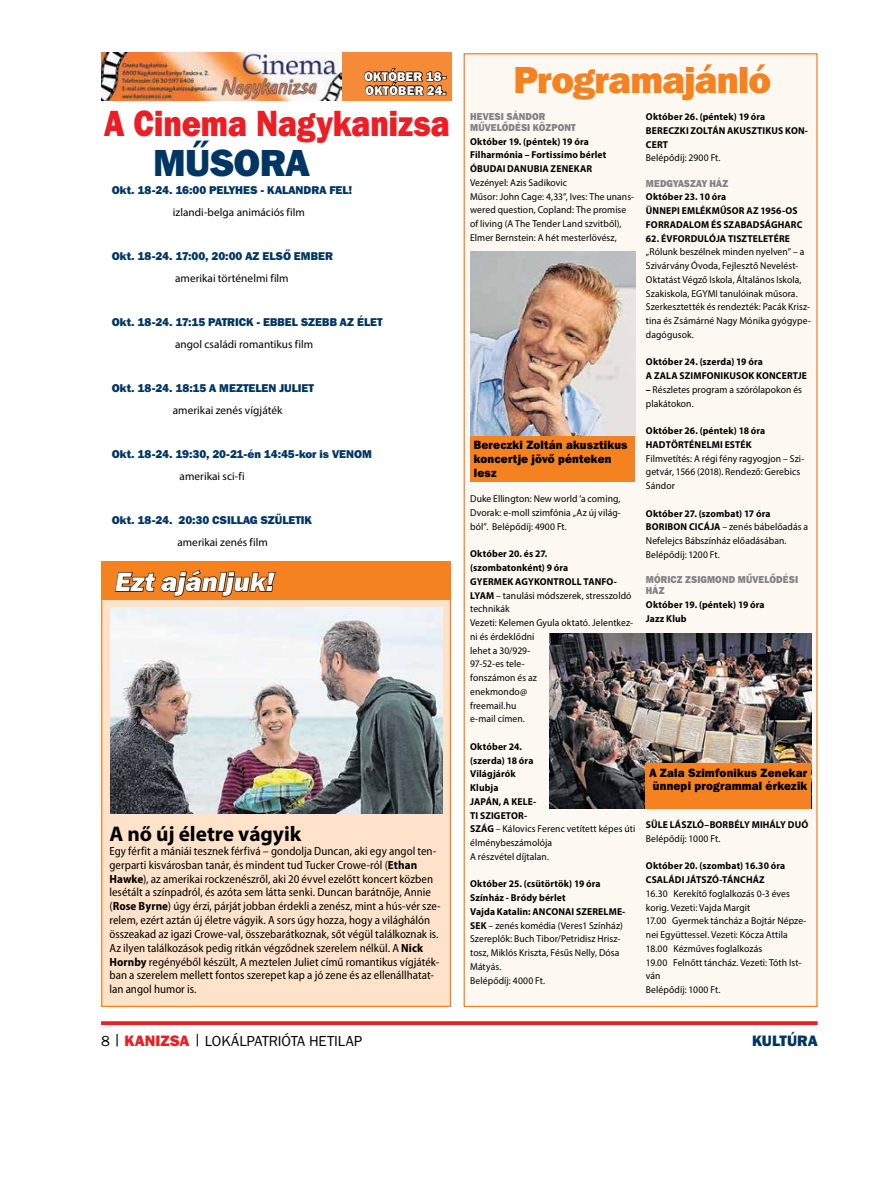
<style>
.page{position:relative;width:885px;height:1191px;background:#fff}
.page>*{position:absolute;margin:0;border:0;box-sizing:border-box;transform-origin:0 0}
.t1{font:37.5px "Franklin Gothic Hv PFL";letter-spacing:-.02em;color:#f58220}
.t2{font:37.5px "Franklin Gothic Hv PFL";letter-spacing:-.01em;color:#003663}
.t3{font:36.25px "Franklin Gothic Hv PFL";color:#ed1d24;scale:.86 1}
.t4{font:italic 27.5px "Franklin Gothic Hv PFL";color:#fff}
.t5{font:700 21.25px "Myriad Pro";letter-spacing:-.005em;color:#000}
.t6{font:15px "Franklin Gothic PFL";letter-spacing:-.01em;color:#000}
.t7{font:15px "Franklin Gothic Hv PFL";letter-spacing:.005em;color:#003663}
.t8{font:12.5px/13.9px "Franklin Gothic Hv PFL";letter-spacing:.015em;color:#fff}
.t9{font:semi-condensed 11.88px/13.9px "Myriad Pro";letter-spacing:.005em;color:#000}
.t10{font:11.88px/13.8px "Franklin Gothic Hv PFL";letter-spacing:.01em;color:#000;scale:.96 1}
.t11{font:11.25px/22px "Franklin Gothic Hv PFL";letter-spacing:-.005em;color:#003663}
.t12{font:11.25px/22px "Myriad Pro";letter-spacing:.005em;color:#000}
.t13{font:10px/13.8px "Myriad Pro";letter-spacing:.01em;color:#000;scale:.96 1}
.t14{font:700 10px/13.8px "Myriad Pro";letter-spacing:.015em;color:#000;scale:.96 1}
.t15{font:10px/11.2px "Franklin Gothic Hv PFL";letter-spacing:.01em;color:#808285;scale:.93 1}
.s1{font-family:"Franklin Gothic Hv PFL";color:#003663}
.s2{font-family:"Myriad Pro";color:#000}
.s3{font-weight:700}
.s4{font-weight:400}
.s5{font-family:"Franklin Gothic Hv PFL";font-weight:400;color:#808285}
.s6{font-family:"Franklin Gothic Hv PFL";color:#ed1d24}
</style>
<div class="page">
<svg style="left:101px;top:1021px;width:716px;height:4px;background:#ee2a31"></svg>
<div style="left:463px;top:53px;width:354px;height:954px;background:#fdf8f1"></div>
<div style="left:101px;top:53px;width:350px;height:48px;background:#f58a39"></div>
<img style="left:101px;top:53px;width:240px;height:48px">
<svg style="left:364px;top:68px;width:82px;height:28px"></svg>
<div style="left:102px;top:562px;width:348px;height:444px;background:#fee2c9"></div>
<div style="left:101px;top:561px;width:350px;height:38px;background:#f58220"></div>
<svg style="left:115px;top:569px;width:161px;height:28px"></svg>
<img style="left:110px;top:607px;width:332px;height:206px">
<img style="left:470px;top:251px;width:165px;height:185px">
<img style="left:548px;top:634px;width:262px;height:174px">
<div style="left:470px;top:436px;width:165px;height:46px;background:#f58220"></div>
<div style="left:645px;top:763px;width:165px;height:46px;background:#f58220"></div>
<p class="t8" style="left:364px;top:69px;width:84px">október 18- október 24.</p>
<p class="t3" style="left:105px;top:100px;width:402px">A Cinema Nagykanizsa</p>
<p class="t2" style="left:119px;top:139px;width:191px">m űsora</p>
<p class="t12" style="left:173px;top:179px;width:181px;text-indent:62px"><span class="s1">HES - KALANDRA FEL! </span>izlandi-belga animációs film</p>
<p class="t11" style="left:175px;top:245px;width:151px;text-indent:-63px">Okt. 18-24. 17:00, 20:00 AZ ELSŐ EMBER <span class="s2">amerikai történelmi film</span></p>
<p class="t11" style="left:175px;top:311px;width:189px;text-indent:-63px">Okt. 18-24. 17:15 PATRICK - EBBEL SZEBB AZ ÉLET <span class="s2">angol családi romantikus film</span></p>
<p class="t11" style="left:112px;top:377px;width:139px">Okt. 18-24. 18:15 A MEZTELE</p>
<p class="t11" style="left:112px;top:179px;width:105px">Okt. 18-24. 16:00 PELY</p>
<p class="t12" style="left:173px;top:377px;width:136px;text-indent:96px"><span class="s1">N JULIET </span>amerikai zenés vígjáték</p>
<p class="t11" style="left:179px;top:443px;width:194px;text-indent:-68px">Okt. 18-24. 19:30, 20-21-én 14:45-kor is VENOM <span class="s2">amerikai sci-fi</span></p>
<p class="t11" style="left:177px;top:508px;width:136px;text-indent:-66px">Okt. 18-24. 20:30 CSILLAG SZÜLETIK <span class="s2">amerikai zenés film</span></p>
<p class="t4" style="left:115px;top:566px;width:161px">Ezt ajánljuk!</p>
<p class="t5" style="left:109px;top:820px;width:193px">A nő új életre vágyik</p>
<p class="t9" style="left:109px;top:844px;width:332px">Egy férfit a mániái tesznek férfivá – gondolja Duncan, aki egy angol ten&shy;gerparti kisvárosban tanár, és mindent tud Tucker Crowe-ról (<span class="s3">Ethan Hawke</span>), az amerikai rockzenészről, aki 20 évvel ezelőtt koncert közben lesétált a színpadról, és azóta sem látta senki. Duncan barátnője, Annie (<span class="s3">Rose Byrne</span>) úgy érzi, párját jobban érdekli a zenész, mint a hús-vér sze&shy;relem, ezért aztán új életre vágyik. A sors úgy hozza, hogy a világhálón összeakad az igazi Crowe-val, összebarátkoznak, sőt végül találkoznak is.<br>Az ilyen találkozások pedig ritkán végződnek szerelem nélkül. A <span class="s3">Nick Hornby</span> regényéből készült, A meztelen Juliet című romantikus vígjáték&shy;ban a szerelem mellett fontos szerepet kap a jó zene és az ellenállhatat&shy;lan angol humor is.</p>
<p class="t1" style="left:513px;top:56px;width:259px">Programajánló</p>
<p class="t15" style="left:470px;top:110px;width:115px">Hevesi Sándor<br>Művelődési Központ</p>
<p class="t13" style="left:470px;top:134px;width:172px"><span class="s3">Október 19. (péntek) 19 óra Filharmónia – Fortissimo bérlet ÓBUDAI DANUBIA ZENEKAR<br></span>Vezényel: Azis Sadikovic<br>Műsor: John Cage: 4,33”, Ives: The unans&shy;wered question, Copland: The promise of living (A The Tender Land szvitből), Elmer Bernstein: A hét mesterlövész,</p>
<p class="t10" style="left:473px;top:438px;width:161px">Bereczki Zoltán akusztikus koncertje jövő pénteken lesz</p>
<p class="t13" style="left:470px;top:492px;width:158px;text-align:justify">Duke Ellington: New world ’a coming, Dvorak: e-moll szimfónia „Az új világ&shy;ból”. Belépődíj: 4900 Ft.</p>
<p class="t13" style="left:470px;top:547px;width:171px"><span class="s3">Október 20. és 27.<br>(szombatonként) 9 óra<br>GYERMEK AGYKONTROLL TANFO-<br>LYAM</span> – tanulási módszerek, stresszoldó technikák<br>Vezeti: Kelemen Gyula oktató. Jelentkez&shy;ni és érdeklődni<br>lehet a 30/929-<br>97-52-es tele-<br>fonszámon és az<br>enekmondo@<br>freemail.hu<br>e-mail címen.</p>
<p class="t13" style="left:470px;top:739px;width:173px"><span class="s3">Október 24.<br>(szerda) 18 óra<br>Világjárók<br>Klubja<br>JAPÁN, A KELE-<br>TI SZIGETOR-<br>SZÁG</span> – Kálovics Ferenc vetített képes úti élménybeszámolója<br>A részvétel díjtalan.</p>
<p class="t13" style="left:470px;top:877px;width:163px"><span class="s3">Október 25. (csütörtök) 19 óra<br>Színház - Bródy bérlet<br>Vajda Katalin: ANCONAI SZERELME-<br>SEK</span> – zenés komédia (Veres1 Színház)<br>Szereplők: Buch Tibor/Petridisz Hrisz&shy;tosz, Miklós Kriszta, Fésűs Nelly, Dósa<br>Mátyás.<br>Belépődíj: 4000 Ft.</p>
<p class="t14" style="left:645px;top:110px;width:170px">Október 26. (péntek) 19 óra<br>BERECZKI ZOLTÁN AKUSZTIKUS KON-<br>CERT<br><span class="s4">Belépődíj: 2900 Ft.</span></p>
<p class="t15" style="left:645px;top:177px;width:43px">Medgyasza</p>
<p class="t14" style="left:645px;top:176px;width:164px;text-indent:56px"><span class="s5">y Ház<br></span>Október 23. 10 óra<br>ÜNNEPI EMLÉKMŰSOR AZ 1956-OS<br>FORRADALOM ÉS SZABADSÁGHARC</p>
<p class="t13" style="left:645px;top:231px;width:173px"><span class="s3">62. ÉVFORDULÓJA TISZTELETÉRE </span>„Rólunk beszélnek minden nyelven” – a Szivárvány Óvoda, Fejlesztő Nevelést-Oktatást Végző Iskola, Általános Iskola, Szakiskola, EGYMI tanulóinak műsora.<br>Szerkesztették és rendezték: Pacák Krisz&shy;tina és Zsámárné Nagy Mónika gyógype&shy;dagógusok.</p>
<p class="t14" style="left:645px;top:355px;width:169px">Október 24. (szerda) 19 óra<br>A ZALA SZIMFONIKUSOK KONCERTJE</p>
<p class="t13" style="left:645px;top:382px;width:164px"><span class="s3">–</span> Részletes program a szórólapokon és plakátokon.</p>
<p class="t13" style="left:645px;top:424px;width:166px"><span class="s3">Október 26. (péntek) 18 óra<br>HADTÖRTÉNELMI ESTÉK<br></span>Filmvetítés: A régi fény ragyogjon – Szi&shy;getvár, 1566 (2018). Rendező: Gerebics<br>Sándor</p>
<p class="t13" style="left:645px;top:506px;width:170px"><span class="s3">Október 27. (szombat) 17 óra<br>BORIBON CICÁJA</span> – zenés bábelőadás a<br>Nefelejcs Bábszínház előadásában.<br>Belépődíj: 1200 Ft.</p>
<p class="t15" style="left:645px;top:573px;width:160px">Móricz Zsigmond Művelődési<br>Ház</p>
<p class="t14" style="left:645px;top:597px;width:125px">Október 19. (péntek) 19 óra<br>Jazz Klub</p>
<p class="t10" style="left:649px;top:765px;width:166px">A Zala Szimfonikus Zenekar ünnepi programmal érkezik</p>
<p class="t14" style="left:645px;top:817px;width:170px">SÜLE LÁSZLÓ–BORBÉLY MIHÁLY DUÓ<br><span class="s4">Belépődíj: 1000 Ft.</span></p>
<p class="t13" style="left:645px;top:859px;width:169px"><span class="s3">Október 20. (szombat) 16.30 óra<br>CSALÁDI JÁTSZÓ-TÁNCHÁZ<br></span>16.30 Kerekítő foglalkozás 0-3 éves korig. Vezeti: Vajda Margit<br>17.00 Gyermek táncház a Bojtár Népze&shy;nei Együttessel. Vezeti: Kócza Attila<br>18.00 Kézműves foglalkozás<br>19.00 Felnőtt táncház. Vezeti: Tóth Ist&shy;ván<br>Belépődíj: 1000 Ft.</p>
<p class="t6" style="left:101px;top:1032px;width:262px">8 | <span class="s6">KANIZSA</span> | LOKÁLPATRIÓTA HETILAP</p>
<p class="t7" style="left:751px;top:1030px;width:66px">Kultúra</p>
</div>
